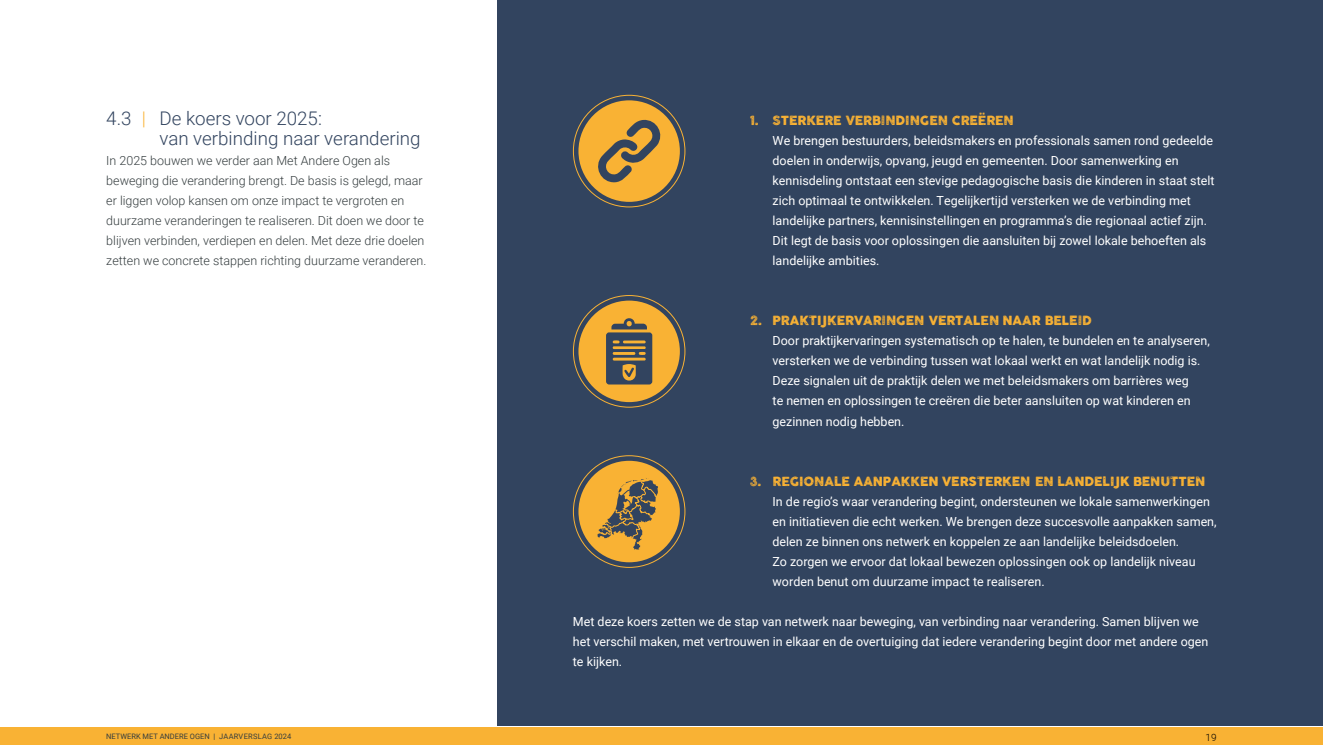
<style>
.page{position:relative;width:1323px;height:745px;background:#fff}
.page>*{position:absolute;margin:0;border:0;box-sizing:border-box;transform-origin:0 0}
.t1{font:300 18.75px/20px "Roboto";color:#32445f}
.t2{font:12.5px/20px "Roboto";color:#fff}
.t3{font:300 12.5px/20px "Roboto";color:#353d3f}
.t4{font:12.5px "Cocogoose Pro Letterpress";color:#f9b234}
.t5{font:300 10px "Roboto";color:#000}
.t6{font:7.5px "Roboto";color:#353d3f}
.s1{color:#f9b234}
</style>
<div class="page">
<div style="left:0;top:726px;width:1323px;height:18px;background:#f9b234"></div>
<div style="left:497px;top:0;width:826px;height:725px;background:#32445f"></div>
<svg style="left:573px;top:95px;width:112px;height:112px"></svg>
<div style="left:578px;top:100px;width:102px;height:102px;background:#f9b234;border-radius:50%"></div>
<svg style="left:573px;top:295px;width:112px;height:112px"></svg>
<div style="left:578px;top:300px;width:102px;height:102px;background:#f9b234;border-radius:50%"></div>
<svg style="left:573px;top:455px;width:112px;height:112px"></svg>
<div style="left:578px;top:460px;width:102px;height:102px;background:#f9b234;border-radius:50%"></div>
<svg style="left:597px;top:478px;width:61px;height:71px"></svg>
<svg style="left:606px;top:318px;width:46px;height:66px"></svg>
<svg style="left:598px;top:119px;width:63px;height:64px"></svg>
<h1 class="t1" style="left:159px;top:108px;width:263px;text-indent:-53px">4.3 <span class="s1">|</span> De koers voor 2025:<br>van verbinding naar verandering</h1>
<p class="t3" style="left:106px;top:150px;width:322px">In 2025 bouwen we verder aan Met Andere Ogen als beweging die verandering brengt. De basis is gelegd, maar er liggen volop kansen om onze impact te vergroten en duurzame veranderingen te realiseren. Dit doen we door te blijven verbinden, verdiepen en delen. Met deze drie doelen zetten we concrete stappen richting duurzame veranderen.</p>
<p class="t4" style="left:750px;top:112px;width:265px">1. STERKERE VERBINDINGEN CREËREN</p>
<p class="t2" style="left:772px;top:130px;width:443px">We brengen bestuurders, beleidsmakers en professionals samen rond gedeelde doelen in onderwijs, opvang, jeugd en gemeenten. Door samenwerking en kennisdeling ontstaat een stevige pedagogische basis die kinderen in staat stelt zich optimaal te ontwikkelen. Tegelijkertijd versterken we de verbinding met landelijke partners, kennisinstellingen en programma’s die regionaal actief zijn.<br>Dit legt de basis voor oplossingen die aansluiten bij zowel lokale behoeften als landelijke ambities.</p>
<p class="t4" style="left:750px;top:312px;width:343px">2. PRAKTIJKERVARINGEN VERTALEN NAAR BELEID</p>
<p class="t2" style="left:772px;top:330px;width:439px">Door praktijkervaringen systematisch op te halen, te bundelen en te analyseren, versterken we de verbinding tussen wat lokaal werkt en wat landelijk nodig is.<br>Deze signalen uit de praktijk delen we met beleidsmakers om barrières weg<br>te nemen en oplossingen te creëren die beter aansluiten op wat kinderen en gezinnen nodig hebben.</p>
<p class="t4" style="left:750px;top:472px;width:457px">3. REGIONALE AANPAKKEN VERSTERKEN EN LANDELIJK BENUTTEN</p>
<p class="t2" style="left:772px;top:490px;width:446px">In de regio’s waar verandering begint, ondersteunen we lokale samenwerkingen en initiatieven die echt werken. We brengen deze succesvolle aanpakken samen, delen ze binnen ons netwerk en koppelen ze aan landelijke beleidsdoelen.<br>Zo zorgen we ervoor dat lokaal bewezen oplossingen ook op landelijk niveau worden benut om duurzame impact te realiseren.</p>
<p class="t2" style="left:573px;top:610px;width:637px">Met deze koers zetten we de stap van netwerk naar beweging, van verbinding naar verandering. Samen blijven we het verschil maken, met vertrouwen in elkaar en de overtuiging dat iedere verandering begint door met andere ogen te kijken.</p>
<p class="t6" style="left:106px;top:731px;width:186px">NETWERK MET ANDERE OGEN | JAARVERSLAG 2024</p>
<p class="t5" style="left:1205px;top:729px;width:13px">19</p>
</div>
